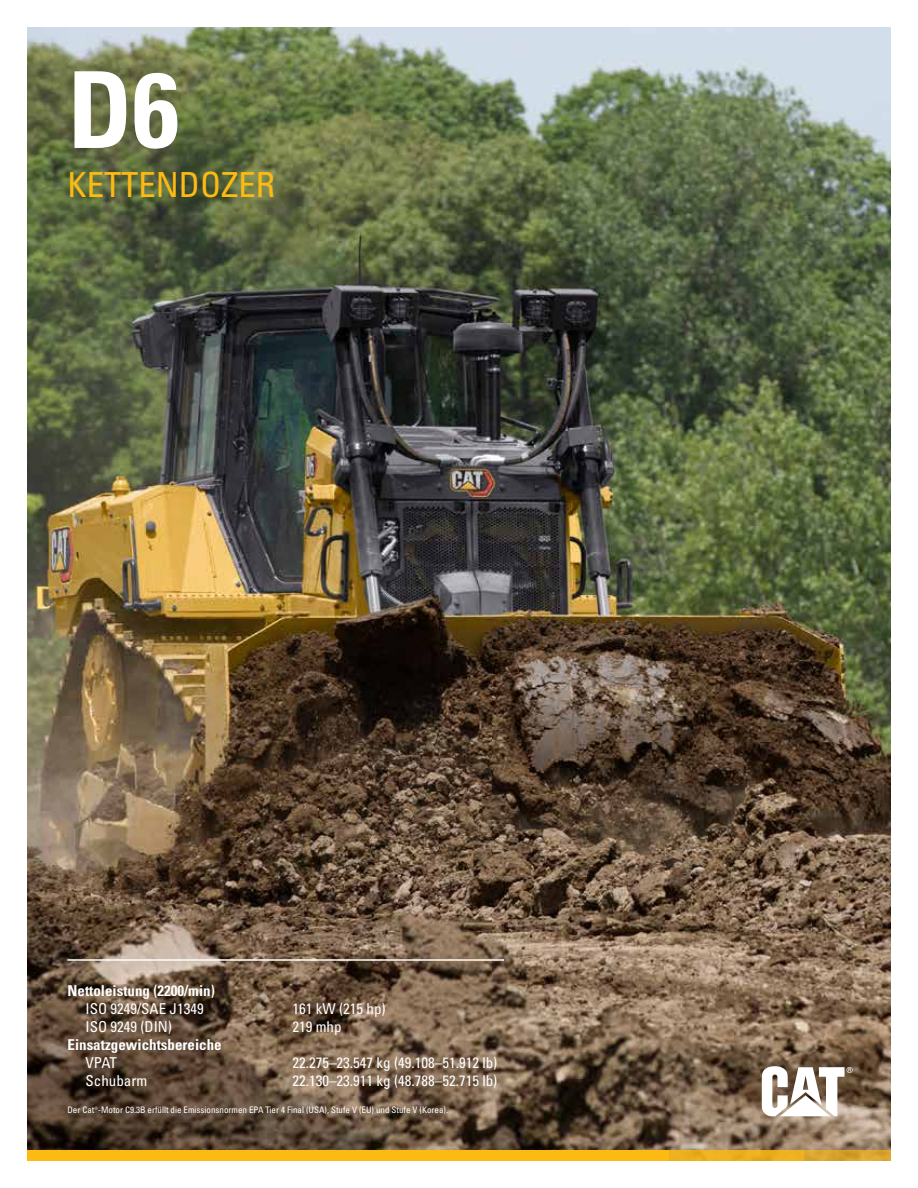
<style>
.page{position:relative;width:918px;height:1188px;background:#fff}
.page>*{position:absolute;margin:0;border:0;box-sizing:border-box;transform-origin:0 0}
.t1{font:106.2px "Univers LTCYR 67 Bold Cond";color:#fff}
.t2{font:condensed 34.5px "Univers LTCYR 57";color:#fdba12}
.t3{font:condensed 15px "Univers LTCYR 57";color:#fff}
.t4{font:15px "Univers LTCYR 67 Bold Cond";color:#fff}
.t5{font:condensed 9px "Univers LTCYR 57";color:#fff}
</style>
<div class="page">
<img style="left:27px;top:27px;width:864px;height:1124px">
<div style="left:27px;top:1151px;width:641px;height:10px;background:#fdba12"></div>
<div style="left:667px;top:1151px;width:137px;height:10px;background:#edb11f"></div>
<svg style="left:804px;top:1151px;width:87px;height:10px"></svg>
<svg style="left:762px;top:1066px;width:91px;height:50px"></svg>
<hr style="left:68px;top:959px;width:436px;height:2px;background:#fff">
<h1 class="t1" style="left:68px;top:45px;width:114px">D6</h1>
<h2 class="t2" style="left:68px;top:163px;width:209px">KETTENDOZER</h2>
<p class="t4" style="left:68px;top:981px;width:149px">Nettoleistung (2200/min)</p>
<p class="t3" style="left:86px;top:999px;width:120px">ISO 9249/SAE J1349</p>
<p class="t3" style="left:292px;top:999px;width:95px">161 kW (215 hp)</p>
<p class="t3" style="left:86px;top:1017px;width:88px">ISO 9249 (DIN)</p>
<p class="t3" style="left:292px;top:1017px;width:51px">219 mhp</p>
<p class="t4" style="left:68px;top:1035px;width:156px">Einsatzgewichtsbereiche</p>
<p class="t3" style="left:86px;top:1053px;width:33px">VPAT</p>
<p class="t3" style="left:292px;top:1053px;width:206px">22.275–23.547 kg (49.108–51.912 lb)</p>
<p class="t3" style="left:86px;top:1071px;width:63px">Schubarm</p>
<p class="t3" style="left:292px;top:1071px;width:206px">22.130–23.911 kg (48.788–52.715 lb)</p>
<p class="t5" style="left:68px;top:1104px;width:382px">Der Cat®-Motor C9.3B erfüllt die Emissionsnormen EPA Tier 4 Final (USA), Stufe V (EU) und Stufe V (Korea).</p>
</div>
